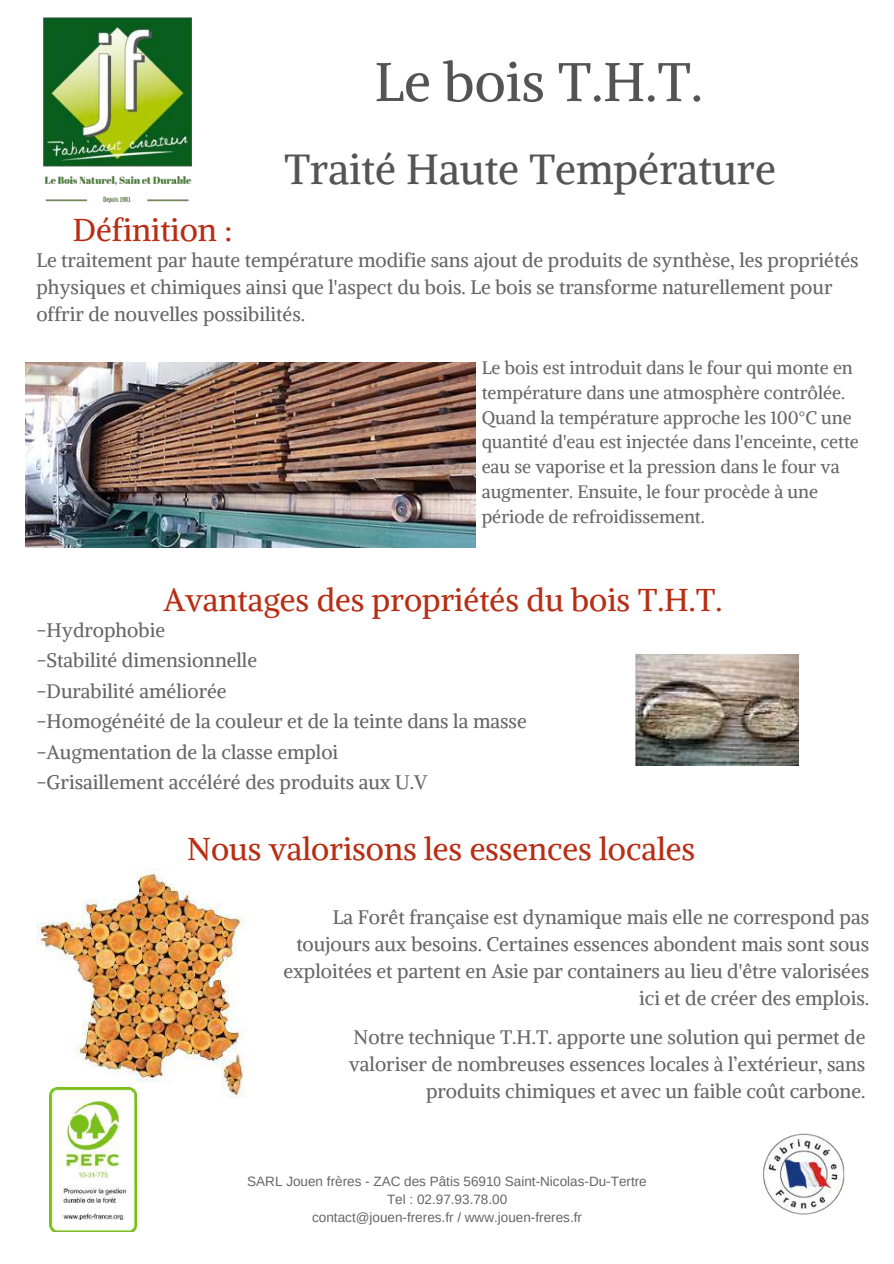
<style>
.page{position:relative;width:894px;height:1264px;background:#fff}
.page>*{position:absolute;margin:0;border:0;box-sizing:border-box;transform-origin:0 0}
.t1{font:54px "Alike";color:#545454}
.t2{font:42px "Alike";color:#545454}
.t3{font:31.5px "Alike";color:#b82e14}
.t4{font:19.5px/27px "Alike";color:#666}
.t5{font:18px/24.8px "Alike";color:#666}
.t6{font:13.5px/18px "Arimo";color:#666;text-align:center}
</style>
<div class="page">
<img style="left:43px;top:17px;width:149px;height:187px">
<img style="left:763px;top:1133px;width:82px;height:82px">
<img style="left:25px;top:362px;width:451px;height:185px">
<img style="left:635px;top:654px;width:163px;height:111px">
<img style="left:36px;top:868px;width:211px;height:235px">
<img style="left:50px;top:1087px;width:86px;height:144px">
<h1 class="t1" style="left:374px;top:48px;width:330px">Le bois T.H.T.</h1>
<h2 class="t2" style="left:284px;top:142px;width:493px">Traité Haute Température</h2>
<h3 class="t3" style="left:73px;top:210px;width:161px">Définition :</h3>
<p class="t4" style="left:36px;top:247px;width:823px">Le traitement par haute température modifie sans ajout de produits de synthèse, les propriétés physiques et chimiques ainsi que l'aspect du bois. Le bois se transforme naturellement pour offrir de nouvelles possibilités.</p>
<p class="t5" style="left:481px;top:355px;width:378px">Le bois est introduit dans le four qui monte en température dans une atmosphère contrôlée.<br>Quand la température approche les 100°C une quantité d'eau est injectée dans l'enceinte, cette eau se vaporise et la pression dans le four va augmenter. Ensuite, le four procède à une période de refroidissement.</p>
<h3 class="t3" style="left:163px;top:580px;width:560px">Avantages des propriétés du bois T.H.T.</h3>
<p class="t4" style="left:36px;top:614px;width:491px;line-height:30.5px">-Hydrophobie<br>-Stabilité dimensionnelle<br>-Durabilité améliorée<br>-Homogénéité de la couleur et de la teinte dans la masse -Augmentation de la classe emploi<br>-Grisaillement accéléré des produits aux U.V</p>
<h3 class="t3" style="left:187px;top:828px;width:509px">Nous valorisons les essences locales</h3>
<p class="t4" style="left:283px;top:903px;width:587px;text-align:right">La Forêt française est dynamique mais elle ne correspond pas toujours aux besoins. Certaines essences abondent mais sont sous exploitées et partent en Asie par containers au lieu d'être valorisées ici et de créer des emplois.</p>
<p class="t4" style="left:349px;top:1023px;width:518px;text-align:right">Notre technique T.H.T. apporte une solution qui permet de valoriser de nombreuses essences locales à l’extérieur, sans produits chimiques et avec un faible coût carbone.</p>
<p class="t6" style="left:247px;top:1172px;width:401px">SARL Jouen frères - ZAC des Pâtis 56910 Saint-Nicolas-Du-Tertre<br>Tel : 02.97.93.78.00<br>contact@jouen-freres.fr / www.jouen-freres.fr</p>
</div>
